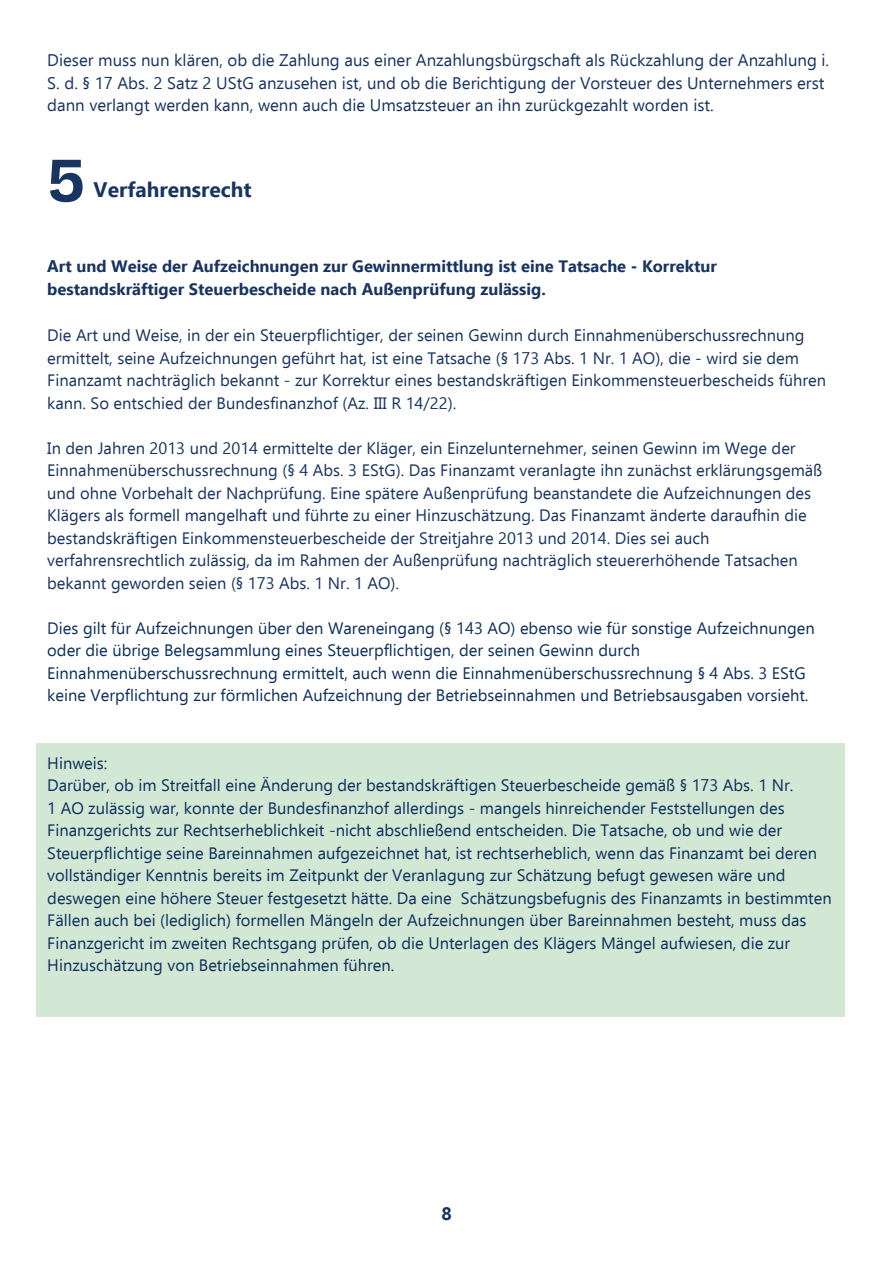
<style>
.page{position:relative;width:894px;height:1264px;background:#fff}
.page>*{position:absolute;margin:0;border:0;box-sizing:border-box;transform-origin:0 0}
.t1{font:700 63px "Bricolage Grotesque";color:#183461}
.t2{font:700 21px "Ebrima";color:#183461}
.t3{font:700 18px "Ebrima";color:#183461}
.t4{font:16.8px/22.5px "Ebrima";color:#183461}
.t5{font:16.5px/22.5px "Ebrima";color:#0d305d}
.t6{font:16.5px/22.5px "Ebrima";color:#183461}
.t7{font:700 16.5px/22.5px "Ebrima";color:#183461}
.s1{color:#183461}
</style>
<div class="page">
<div style="left:36px;top:742px;width:808px;height:171px;background:#d3e7d5"></div>
<div style="left:36px;top:846px;width:808px;height:171px;background:#d3e7d5"></div>
<p class="t4" style="left:47px;top:48px;width:783px">Dieser muss nun klären, ob die Zahlung aus einer Anzahlungsbürgschaft als Rückzahlung der Anzahlung i.<br>S. d. § 17 Abs. 2 Satz 2 UStG anzusehen ist, und ob die Berichtigung der Vorsteuer des Unternehmers erst dann verlangt werden kann, wenn auch die Umsatzsteuer an ihn zurückgezahlt worden ist.</p>
<p class="t1" style="left:47px;top:143px;width:40px">5</p>
<h1 class="t2" style="left:94px;top:176px;width:159px">Verfahrensrecht</h1>
<h2 class="t7" style="left:47px;top:255px;width:671px">Art und Weise der Aufzeichnungen zur Gewinnermittlung ist eine Tatsache - Korrektur bestandskräftiger Steuerbescheide nach Außenprüfung zulässig.</h2>
<p class="t6" style="left:47px;top:323px;width:780px">Die Art und Weise, in der ein Steuerpflichtiger, der seinen Gewinn durch Einnahmenüberschussrechnung ermittelt, seine Aufzeichnungen geführt hat, ist eine Tatsache (§ 173 Abs. 1 Nr. 1 AO), die - wird sie dem Finanzamt nachträglich bekannt - zur Korrektur eines bestandskräftigen Einkommensteuerbescheids führen kann. So entschied der Bundesfinanzhof (Az. III R 14/22).</p>
<p class="t6" style="left:47px;top:435px;width:776px">In den Jahren 2013 und 2014 ermittelte der Kläger, ein Einzelunternehmer, seinen Gewinn im Wege der Einnahmenüberschussrechnung (§ 4 Abs. 3 EStG). Das Finanzamt veranlagte ihn zunächst erklärungsgemäß und ohne Vorbehalt der Nachprüfung. Eine spätere Außenprüfung beanstandete die Aufzeichnungen des Klägers als formell mangelhaft und führte zu einer Hinzuschätzung. Das Finanzamt änderte daraufhin die bestandskräftigen Einkommensteuerbescheide der Streitjahre 2013 und 2014. Dies sei auch verfahrensrechtlich zulässig, da im Rahmen der Außenprüfung nachträglich steuererhöhende Tatsachen bekannt geworden seien (§ 173 Abs. 1 Nr. 1 AO).</p>
<p class="t5" style="left:47px;top:615px;width:768px"><span class="s1">D</span>ies gilt für Aufzeichnungen über den Wareneingang (§ 143 AO) ebenso wie für sonstige Aufzeichnungen oder die übrige Belegsammlung eines Steuerpflichtigen, der seinen Gewinn durch Einnahmenüberschussrechnung ermittelt, auch wenn die Einnahmenüberschussrechnung § 4 Abs. 3 EStG keine Verpflichtung zur förmlichen Aufzeichnung der Betriebseinnahmen und Betriebsausgaben vorsieht.</p>
<p class="t5" style="left:47px;top:750px;width:62px">Hinweis:</p>
<p class="t5" style="left:47px;top:773px;width:747px">Darüber, ob im Streitfall eine Änderung der bestandskräftigen Steuerbescheide gemäß § 173 Abs. 1 Nr.</p>
<p class="t5" style="left:47px;top:795px;width:785px">1 AO zulässig war, konnte der Bundesfinanzhof allerdings - mangels hinreichender Feststellungen des Finanzgerichts zur Rechtserheblichkeit -nicht abschließend entscheiden. Die Tatsache, ob und wie der Steuerpflichtige seine Bareinnahmen aufgezeichnet hat, ist rechtserheblich, wenn das Finanzamt bei deren vollständiger Kenntnis bereits im Zeitpunkt der Veranlagung zur Schätzung befugt gewesen wäre und deswegen eine höhere Steuer festgesetzt hätte. Da eine Schätzungsbefugnis des Finanzamts in bestimmten Fällen auch bei (lediglich) formellen Mängeln der Aufzeichnungen über Bareinnahmen besteht, muss das</p>
<p class="t5" style="left:47px;top:930px;width:744px">Finanzgericht im zweiten Rechtsgang prüfen, ob die Unterlagen des Klägers Mängel aufwiesen, die zur<br>Hinzuschätzung von Betriebseinnahmen führen.</p>
<p class="t3" style="left:441px;top:1202px;width:12px">8</p>
</div>
